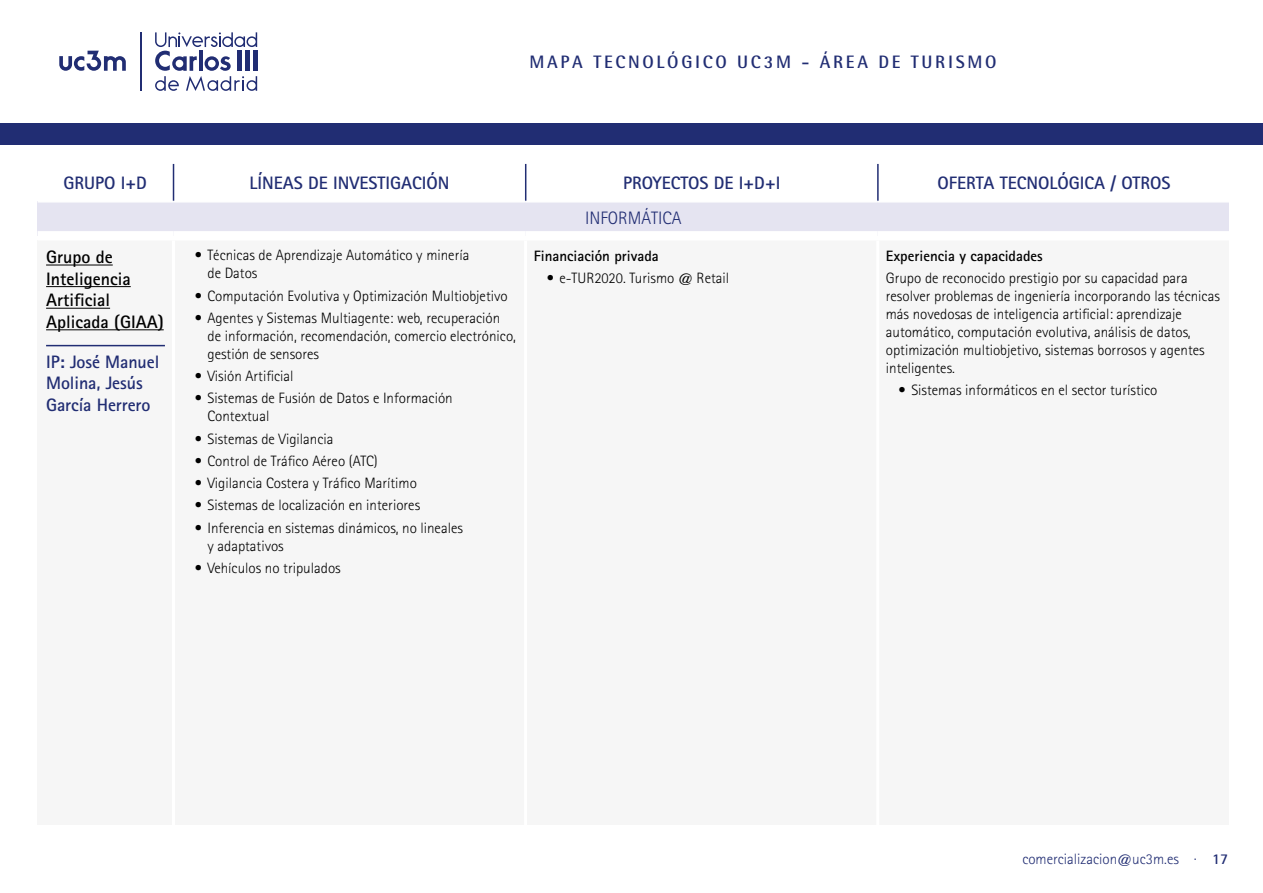
<style>
.page{position:relative;width:1263px;height:893px;background:#fff}
.page>*{position:absolute;margin:0;border:0;box-sizing:border-box;transform-origin:0 0}
.t1{font:700 18px/21.6px "Rotis Sans Serif";color:#212d73}
.t2{font:700 18px/21.6px "Rotis Sans Serif";color:#000}
.t3{font:700 18px "Rotis Semi Sans";letter-spacing:.15em;color:#212d73}
.t4{font:300 18px "Rotis Sans Serif";color:#212d73}
.t5{font:300 15px/18px "Rotis Sans Serif";color:#000}
.t6{font:700 15px "Rotis Sans Serif";color:#000}
.t7{font:300 15px "Rotis Sans Serif";color:#212d73}
.s1{font-weight:700}
</style>
<div class="page">
<div style="left:38px;top:240px;width:1191px;height:585px;background:#f6f6f6"></div>
<hr style="left:172px;top:240px;width:3px;height:585px;background:#fff">
<hr style="left:524px;top:240px;width:3px;height:585px;background:#fff">
<hr style="left:876px;top:240px;width:3px;height:585px;background:#fff">
<hr style="left:525px;top:164px;width:1px;height:37px;background:#212d73">
<hr style="left:877px;top:164px;width:2px;height:37px;background:#212d73">
<hr style="left:173px;top:164px;width:1px;height:37px;background:#212d73">
<hr style="left:140px;top:32px;width:1px;height:59px;background:#212d73">
<svg style="left:59px;top:51px;width:67px;height:20px"></svg>
<svg style="left:155px;top:32px;width:102px;height:59px"></svg>
<div style="left:0;top:123px;width:1263px;height:22px;background:#212d73"></div>
<div style="left:38px;top:202px;width:1191px;height:34px;background:#e5e4f1"></div>
<hr style="left:38px;top:201px;width:135px;height:2px;background:#fff">
<hr style="left:173px;top:201px;width:352px;height:2px;background:#fff">
<hr style="left:525px;top:201px;width:352px;height:2px;background:#fff">
<hr style="left:877px;top:201px;width:352px;height:2px;background:#fff">
<div style="left:38px;top:231px;width:135px;height:9px;background:#fff"></div>
<div style="left:173px;top:231px;width:352px;height:9px;background:#fff"></div>
<div style="left:525px;top:231px;width:352px;height:9px;background:#fff"></div>
<div style="left:877px;top:231px;width:352px;height:9px;background:#fff"></div>
<hr style="left:46px;top:265px;width:67px;height:1px;background:#000">
<hr style="left:46px;top:286px;width:85px;height:1px;background:#000">
<hr style="left:46px;top:308px;width:64px;height:1px;background:#000">
<hr style="left:46px;top:329px;width:118px;height:1px;background:#000">
<hr style="left:46px;top:345px;width:119px;height:1px;background:#212d73">
<p class="t3" style="left:529px;top:51px;width:304px">MAPA TECNOLÓGICO UC3M - ÁREA</p>
<p class="t3" style="left:878px;top:51px;width:120px">DE TURISMO</p>
<p class="t1" style="left:64px;top:172px;width:85px">GRUPO I+D</p>
<p class="t1" style="left:250px;top:172px;width:201px">LÍNEAS DE INVESTIGACIÓN</p>
<p class="t1" style="left:623px;top:172px;width:159px">PROYECTOS DE I+D+I</p>
<p class="t1" style="left:937px;top:172px;width:234px">OFERTA TECNOLÓGICA / OTROS</p>
<p class="t2" style="left:46px;top:246px;width:119px">Grupo de<br>Inteligencia<br>Artificial<br>Aplicada (GIAA)</p>
<p class="t1" style="left:46px;top:350px;width:115px">IP: José Manuel<br>Molina, Jesús<br>García Herrero</p>
<p class="t5" style="left:207px;top:246px;width:263px;text-indent:-13px">• Técnicas de Aprendizaje Automático y minería de Datos</p>
<p class="t5" style="left:195px;top:287px;width:314px">• Computación Evolutiva y Optimización Multiobjetivo</p>
<p class="t5" style="left:207px;top:309px;width:310px;text-indent:-13px">• Agentes y Sistemas Multiagente: web, recuperación de información, recomendación, comercio electrónico, gestión de sensores</p>
<p class="t5" style="left:195px;top:367px;width:100px">• Visión Artificial</p>
<p class="t5" style="left:207px;top:389px;width:247px;text-indent:-13px">• Sistemas de Fusión de Datos e Información<br>Contextual</p>
<p class="t5" style="left:195px;top:430px;width:140px">• Sistemas de Vigilancia</p>
<p class="t5" style="left:195px;top:452px;width:185px">• Control de Tráfico Aéreo (ATC)</p>
<p class="t5" style="left:195px;top:474px;width:224px">• Vigilancia Costera y Tráfico Marítimo</p>
<p class="t5" style="left:195px;top:496px;width:227px">• Sistemas de localización en interiores</p>
<p class="t5" style="left:207px;top:519px;width:257px;text-indent:-13px">• Inferencia en sistemas dinámicos, no lineales y adaptativos</p>
<p class="t5" style="left:195px;top:559px;width:148px">• Vehículos no tripulados</p>
<p class="t4" style="left:585px;top:207px;width:98px">INFORMÁTICA</p>
<p class="t6" style="left:534px;top:246px;width:126px">Financiación privada</p>
<p class="t5" style="left:547px;top:269px;width:184px">• e-TUR2020. Turismo @ Retail</p>
<p class="t6" style="left:886px;top:246px;width:158px">Experiencia y capacidades</p>
<p class="t5" style="left:886px;top:269px;width:336px">Grupo de reconocido prestigio por su capacidad para resolver problemas de ingeniería incorporando las técnicas más novedosas de inteligencia artificial: aprendizaje automático, computación evolutiva, análisis de datos, optimización multiobjetivo, sistemas borrosos y agentes inteligentes.</p>
<p class="t5" style="left:898px;top:381px;width:260px">• Sistemas informáticos en el sector turístico</p>
<p class="t7" style="left:1022px;top:851px;width:207px">comercializacion@uc3m.es · <span class="s1">17</span></p>
</div>
